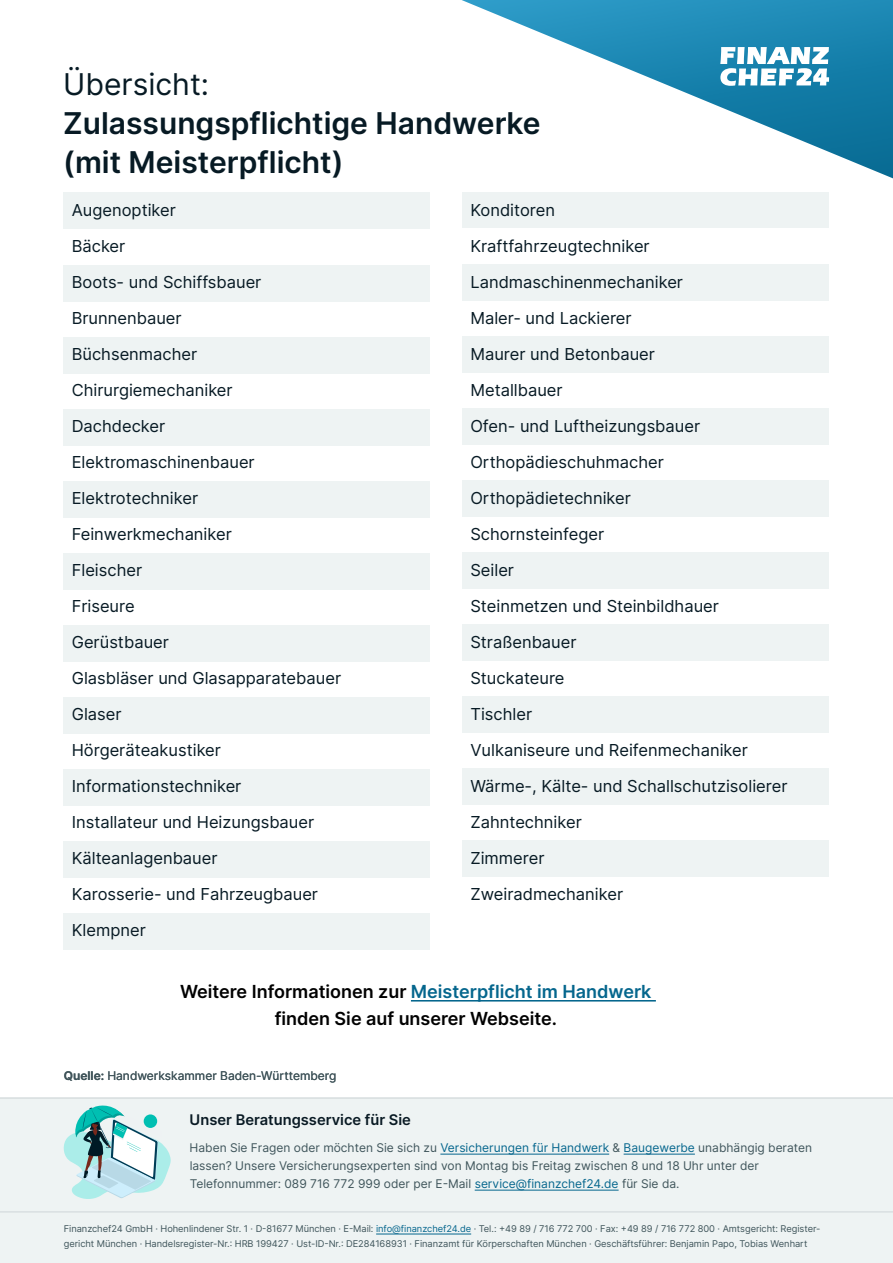
<style>
.page{position:relative;width:893px;height:1263px;background:#fff}
.page>*{position:absolute;margin:0;border:0;box-sizing:border-box;transform-origin:0 0}
.t1{font:600 30px/39px "Inter";color:#071a24}
.t2{font:30px "Inter";color:#071a24}
.t3{font:600 18px/27px "Inter";color:#000;text-align:center}
.t4{font:16.5px/36px "Inter";color:#071a24}
.t5{font:600 14.7px "Inter";color:#091a24}
.t6{font:12px/18px "Inter";color:#3f555b}
.t7{font:12px "Inter";color:#41555b}
.t8{font:9.3px/15px "Inter";letter-spacing:-.005em;color:#3f555b}
.s1{color:#05668d}
.s2{font-weight:600}
</style>
<div class="page">
<div style="left:63px;top:193px;width:367px;height:36px;background:#eef3f3"></div>
<div style="left:462px;top:193px;width:367px;height:36px;background:#eef3f3"></div>
<div style="left:63px;top:265px;width:367px;height:36px;background:#eef3f3"></div>
<div style="left:63px;top:697px;width:367px;height:36px;background:#eef3f3"></div>
<div style="left:462px;top:697px;width:367px;height:36px;background:#eef3f3"></div>
<div style="left:63px;top:481px;width:367px;height:36px;background:#eef3f3"></div>
<div style="left:462px;top:481px;width:367px;height:36px;background:#eef3f3"></div>
<div style="left:63px;top:913px;width:367px;height:36px;background:#eef3f3"></div>
<div style="left:462px;top:265px;width:367px;height:36px;background:#eef3f3"></div>
<div style="left:63px;top:409px;width:367px;height:36px;background:#eef3f3"></div>
<div style="left:63px;top:841px;width:367px;height:36px;background:#eef3f3"></div>
<div style="left:462px;top:841px;width:367px;height:36px;background:#eef3f3"></div>
<div style="left:63px;top:625px;width:367px;height:36px;background:#eef3f3"></div>
<div style="left:462px;top:625px;width:367px;height:36px;background:#eef3f3"></div>
<div style="left:462px;top:409px;width:367px;height:36px;background:#eef3f3"></div>
<div style="left:63px;top:337px;width:367px;height:36px;background:#eef3f3"></div>
<div style="left:63px;top:769px;width:367px;height:36px;background:#eef3f3"></div>
<div style="left:462px;top:769px;width:367px;height:36px;background:#eef3f3"></div>
<div style="left:63px;top:553px;width:367px;height:36px;background:#eef3f3"></div>
<div style="left:462px;top:553px;width:367px;height:36px;background:#eef3f3"></div>
<div style="left:462px;top:337px;width:367px;height:36px;background:#eef3f3"></div>
<div style="left:0;top:1211px;width:893px;height:52px;background:#eef3f3"></div>
<hr style="left:0;top:1211px;width:893px;height:1px;background:#d9dfe1">
<hr style="left:376px;top:1234px;width:95px;height:1px;background:#05668d">
<div style="left:0;top:1097px;width:893px;height:114px;background:#eef3f3"></div>
<hr style="left:440px;top:1154px;width:169px;height:1px;background:#05668d">
<hr style="left:624px;top:1154px;width:71px;height:1px;background:#05668d">
<hr style="left:475px;top:1190px;width:144px;height:1px;background:#05668d">
<svg style="left:63px;top:1105px;width:108px;height:94px"></svg>
<hr style="left:0;top:1097px;width:893px;height:2px;background:#d9dfe1">
<hr style="left:411px;top:1000px;width:245px;height:1px;background:#05668d">
<svg style="left:411px;top:0;width:482px;height:193px"></svg>
<svg style="left:720px;top:47px;width:109px;height:39px"></svg>
<h1 class="t2" style="left:63px;top:63px;width:147px">Übersicht:</h1>
<h1 class="t1" style="left:63px;top:103px;width:479px">Zulassungspflichtige Handwerke (mit Meisterpflicht)</h1>
<p class="t4" style="left:72px;top:191px;width:271px">Augenoptiker<br>Bäcker<br>Boots- und Schiffsbauer<br>Brunnenbauer<br>Büchsenmacher<br>Chirurgiemechaniker<br>Dachdecker<br>Elektromaschinenbauer<br>Elektrotechniker<br>Feinwerkmechaniker<br>Fleischer<br>Friseure<br>Gerüstbauer<br>Glasbläser und Glasapparatebauer<br>Glaser<br>Hörgeräteakustiker<br>Informationstechniker<br>Installateur und Heizungsbauer<br>Kälteanlagenbauer<br>Karosserie- und Fahrzeugbauer<br>Klempner</p>
<p class="t4" style="left:470px;top:191px;width:319px">Konditoren<br>Kraftfahrzeugtechniker<br>Landmaschinenmechaniker<br>Maler- und Lackierer<br>Maurer und Betonbauer<br>Metallbauer<br>Ofen- und Luftheizungsbauer<br>Orthopädieschuhmacher<br>Orthopädietechniker<br>Schornsteinfeger<br>Seiler<br>Steinmetzen und Steinbildhauer<br>Straßenbauer<br>Stuckateure<br>Tischler<br>Vulkaniseure und Reifenmechaniker<br>Wärme-, Kälte- und Schallschutzisolierer<br>Zahntechniker<br>Zimmerer<br>Zweiradmechaniker</p>
<p class="t3" style="left:180px;top:977px;width:473px">Weitere Informationen zur <span class="s1">Meisterpflicht im Handwerk </span>finden Sie auf unserer Webseite.</p>
<p class="t7" style="left:64px;top:1067px;width:274px"><span class="s2">Quelle:</span> Handwerkskammer Baden-Württemberg</p>
<p class="t5" style="left:190px;top:1109px;width:223px">Unser Beratungsservice für Sie</p>
<p class="t6" style="left:190px;top:1138px;width:624px">Haben Sie Fragen oder möchten Sie sich zu <span class="s1">Versicherungen für Handwerk</span> &amp; <span class="s1">Baugewerbe</span> unabhängig beraten lassen? Unsere Versicherungsexperten sind von Montag bis Freitag zwischen 8 und 18 Uhr unter der<br>Telefonnummer: 089 716 772 999 oder per E-Mail <span class="s1">service@finanzchef24.de</span> für Sie da.</p>
<p class="t8" style="left:64px;top:1221px;width:758px">Finanzchef24 GmbH · Hohenlindener Str. 1 · D-81677 München · E-Mail: <span class="s1">info@finanzchef24.de</span> · Tel.: +49 89 / 716 772 700 · Fax: +49 89 / 716 772 800 · Amtsgericht: Register&shy;gericht München · Handelsregister-Nr.: HRB 199427 · Ust-ID-Nr.: DE284168931 · Finanzamt für Körperschaften München · Geschäftsführer: Benjamin Papo, Tobias Wenhart</p>
</div>
